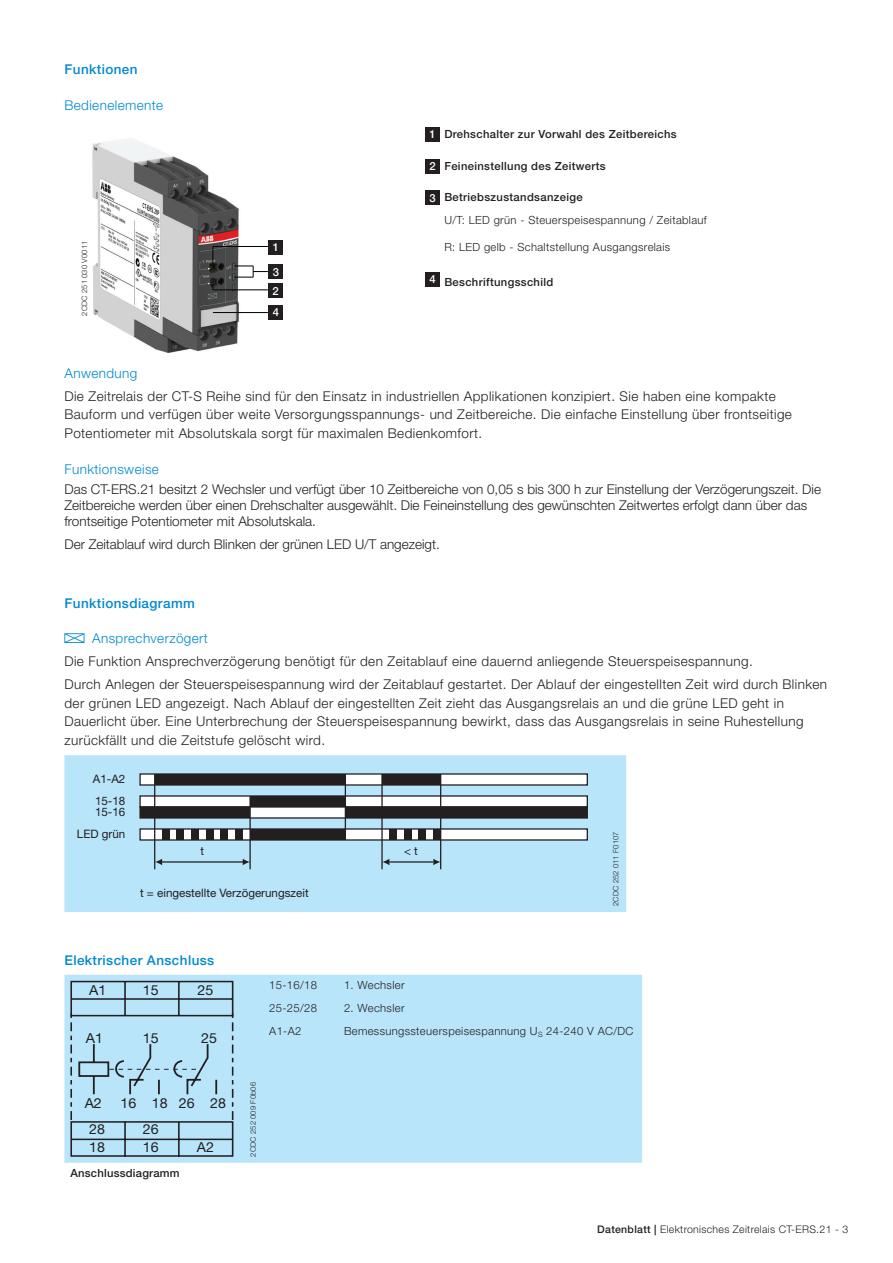
<style>
.page{position:relative;width:893px;height:1263px;background:#fff}
.page>*{position:absolute;margin:0;border:0;box-sizing:border-box;transform-origin:0 0}
.t1{font:13.8px "Helvetica Neue LT";color:#231f20}
.t2{font:300 13.5px/18.6px "Helvetica Neue LT Pro";letter-spacing:.03em;color:#231f20}
.t3{font:300 13.5px/16.2px "Helvetica Neue LT Pro";color:#231f20}
.t4{font:300 13.5px "Helvetica Neue LT Pro";letter-spacing:.03em;color:#0089cf}
.t5{font:500 13.5px "Helvetica Neue LT Pro";letter-spacing:.03em;color:#0089cf}
.t6{font:11.7px "Helvetica Neue LT";color:#231f20}
.t7{font:300 11.25px/22.8px "Helvetica Neue LT Pro";letter-spacing:.03em;color:#231f20}
.t8{font:500 11.25px "Helvetica Neue LT Pro";letter-spacing:.03em;color:#231f20}
.t9{font:500 11.25px "Helvetica Neue LT Std";color:#fff}
.t10{font:500 11.1px "Helvetica Neue LT Std";color:#fff}
.t11{font:300 10.5px "Helvetica Neue LT Pro";letter-spacing:.03em;color:#231f20}
.t12{font:300 7.5px "Helvetica Neue LT Pro";letter-spacing:.02em;color:#231f20}
.s1{font-family:"Helvetica Neue LT Std";font-size:11.1px;color:#fff}
.s2{font-family:"Helvetica Neue LT Std";color:#fff}
.s3{font-family:"Helvetica Neue LT Std";font-weight:500;color:#fff}
.s4{font-weight:500}
</style>
<div class="page">
<img style="left:92px;top:138px;width:160px;height:215px">
<hr style="left:213px;top:246px;width:55px;height:1px;background:#050504">
<svg style="left:213px;top:247px;width:1px;height:20px"></svg>
<hr style="left:213px;top:290px;width:55px;height:1px;background:#050504">
<hr style="left:213px;top:312px;width:55px;height:1px;background:#050504">
<svg style="left:234px;top:266px;width:34px;height:12px"></svg>
<div style="left:425px;top:127px;width:15px;height:14px;background:#231f20"></div>
<div style="left:425px;top:159px;width:15px;height:15px;background:#231f20"></div>
<div style="left:425px;top:191px;width:15px;height:14px;background:#231f20"></div>
<div style="left:425px;top:272px;width:15px;height:14px;background:#231f20"></div>
<div style="left:64px;top:755px;width:562px;height:157px;background:#b9e5fa"></div>
<svg style="left:139px;top:773px;width:449px;height:13px"></svg>
<div style="left:139px;top:795px;width:449px;height:13px;background:#fff"></div>
<div style="left:139px;top:806px;width:449px;height:13px;background:#fff;border:1px solid #231f20"></div>
<div style="left:345px;top:807px;width:242px;height:11px;background:#231f20"></div>
<div style="left:140px;top:807px;width:110px;height:11px;background:#231f20"></div>
<div style="left:155px;top:774px;width:190px;height:11px;background:#231f20"></div>
<div style="left:382px;top:774px;width:59px;height:11px;background:#231f20"></div>
<div style="left:250px;top:796px;width:95px;height:11px;background:#231f20"></div>
<svg style="left:139px;top:828px;width:449px;height:13px"></svg>
<hr style="left:154px;top:774px;width:1px;height:95px;background:#231f20">
<hr style="left:249px;top:796px;width:2px;height:73px;background:#231f20">
<hr style="left:440px;top:774px;width:1px;height:95px;background:#231f20">
<hr style="left:158px;top:861px;width:88px;height:2px;background:#231f20">
<svg style="left:243px;top:859px;width:7px;height:6px"></svg>
<svg style="left:155px;top:859px;width:7px;height:6px"></svg>
<hr style="left:389px;top:861px;width:44px;height:2px;background:#231f20">
<svg style="left:433px;top:859px;width:7px;height:6px"></svg>
<svg style="left:383px;top:859px;width:6px;height:6px"></svg>
<div style="left:162px;top:829px;width:7px;height:11px;background:#231f20"></div>
<div style="left:177px;top:829px;width:7px;height:11px;background:#231f20"></div>
<div style="left:191px;top:829px;width:8px;height:11px;background:#231f20"></div>
<div style="left:206px;top:829px;width:7px;height:11px;background:#231f20"></div>
<div style="left:221px;top:829px;width:7px;height:11px;background:#231f20"></div>
<div style="left:235px;top:829px;width:8px;height:11px;background:#231f20"></div>
<div style="left:250px;top:829px;width:95px;height:11px;background:#231f20"></div>
<hr style="left:345px;top:774px;width:1px;height:66px;background:#231f20">
<hr style="left:381px;top:774px;width:2px;height:95px;background:#231f20">
<div style="left:389px;top:829px;width:8px;height:11px;background:#231f20"></div>
<div style="left:404px;top:829px;width:7px;height:11px;background:#231f20"></div>
<div style="left:419px;top:829px;width:7px;height:11px;background:#231f20"></div>
<div style="left:433px;top:829px;width:8px;height:11px;background:#231f20"></div>
<div style="left:64px;top:975px;width:578px;height:188px;background:#b9e5fa"></div>
<svg style="left:70px;top:981px;width:164px;height:176px;background:#aad2e5"></svg>
<div style="left:269px;top:240px;width:14px;height:14px;background:#231f20"></div>
<div style="left:268px;top:284px;width:15px;height:14px;background:#231f20"></div>
<div style="left:269px;top:264px;width:14px;height:15px;background:#231f20"></div>
<div style="left:269px;top:305px;width:14px;height:14px;background:#231f20"></div>
<p class="t5" style="left:64px;top:61px;width:75px">Funktionen</p>
<p class="t4" style="left:64px;top:97px;width:100px">Bedienelemente</p>
<p class="t12" style="left:80px;top:316px;width:76px;rotate:-90deg">2CDC 251 030 V0011</p>
<p class="t10" style="left:273px;top:240px;width:8px">1</p>
<p class="t9" style="left:273px;top:265px;width:8px">3</p>
<p class="t9" style="left:273px;top:305px;width:8px">4</p>
<p class="t9" style="left:272px;top:284px;width:8px">2</p>
<p class="t8" style="left:429px;top:127px;width:249px"><span class="s1">1</span> Drehschalter zur Vorwahl des Zeitbereichs</p>
<p class="t8" style="left:429px;top:159px;width:178px"><span class="s2">2</span> Feineinstellung des Zeitwerts</p>
<p class="t7" style="left:444px;top:185px;width:264px;text-indent:-15px"><span class="s3">3</span> <span class="s4">Betriebszustandsanzeige<br></span>U/T: LED grün ‑ Steuerspeisespannung / Zeitablauf</p>
<p class="t7" style="left:444px;top:235px;width:227px">R: LED gelb - Schaltstellung Ausgangsrelais</p>
<p class="t8" style="left:429px;top:276px;width:126px"><sup>4</sup> Beschriftungsschild</p>
<p class="t4" style="left:64px;top:365px;width:75px">Anwendung</p>
<p class="t2" style="left:64px;top:386px;width:729px">Die Zeitrelais der CT‑S Reihe sind für den Einsatz in industriellen Applikationen konzipiert. Sie haben eine kompakte<br>Bauform und verfügen über weite Versorgungsspannungs‑ und Zeitbereiche. Die einfache Einstellung über frontseitige<br>Potentiometer mit Absolutskala sorgt für maximalen Bedienkomfort.</p>
<p class="t4" style="left:64px;top:461px;width:96px">Funktionsweise</p>
<p class="t3" style="left:64px;top:481px;width:758px">Das CT‑ERS.21 besitzt 2 Wechsler und verfügt über 10 Zeitbereiche von 0,05 s bis 300 h zur Einstellung der Verzögerungszeit. Die<br>Zeitbereiche werden über einen Drehschalter ausgewählt. Die Feineinstellung des gewünschten Zeitwertes erfolgt dann über das frontseitige Potentiometer mit Absolutskala.</p>
<p class="t3" style="left:64px;top:536px;width:377px">Der Zeitablauf wird durch Blinken der grünen LED U/T angezeigt.</p>
<p class="t5" style="left:64px;top:595px;width:132px">Funktionsdiagramm</p>
<p class="t4" style="left:92px;top:630px;width:117px">Ansprechverzögert</p>
<p class="t2" style="left:64px;top:650px;width:764px;line-height:22.8px">Die Funktion Ansprechverzögerung benötigt für den Zeitablauf eine dauernd anliegende Steuerspeisespannung.<br>Durch Anlegen der Steuerspeisespannung wird der Zeitablauf gestartet. Der Ablauf der eingestellten Zeit wird durch Blinken</p>
<p class="t2" style="left:64px;top:693px;width:741px">der grünen LED angezeigt. Nach Ablauf der eingestellten Zeit zieht das Ausgangsrelais an und die grüne LED geht in<br>Dauerlicht über. Eine Unterbrechung der Steuerspeisespannung bewirkt, dass das Ausgangsrelais in seine Ruhestellung zurückfällt und die Zeitstufe gelöscht wird.</p>
<p class="t6" style="left:93px;top:772px;width:34px">A1-A2</p>
<p class="t6" style="left:95px;top:805px;width:32px">15-16</p>
<p class="t6" style="left:95px;top:794px;width:32px">15-18</p>
<p class="t6" style="left:77px;top:827px;width:50px">LED grün</p>
<p class="t6" style="left:201px;top:843px;width:5px">t</p>
<p class="t6" style="left:404px;top:843px;width:15px">&lt; t</p>
<p class="t6" style="left:140px;top:886px;width:170px">t = eingestellte Verzögerungszeit</p>
<p class="t12" style="left:611px;top:906px;width:76px;rotate:-90deg">2CDC 252 011 F0107</p>
<p class="t5" style="left:64px;top:952px;width:151px">Elektrischer Anschluss</p>
<p class="t1" style="left:89px;top:981px;width:19px">A1</p>
<p class="t1" style="left:86px;top:1029px;width:19px">A1</p>
<p class="t1" style="left:143px;top:1029px;width:17px">15</p>
<p class="t1" style="left:143px;top:981px;width:17px">15</p>
<p class="t1" style="left:197px;top:981px;width:17px">25</p>
<p class="t1" style="left:201px;top:1029px;width:17px">25</p>
<p class="t1" style="left:85px;top:1095px;width:19px">A2</p>
<p class="t1" style="left:121px;top:1095px;width:49px">16 18</p>
<p class="t1" style="left:89px;top:1121px;width:17px">28</p>
<p class="t1" style="left:143px;top:1121px;width:17px">26</p>
<p class="t1" style="left:89px;top:1139px;width:17px">18</p>
<p class="t1" style="left:143px;top:1139px;width:17px">16</p>
<p class="t1" style="left:179px;top:1095px;width:49px">26 28</p>
<p class="t1" style="left:197px;top:1139px;width:19px">A2</p>
<p class="t8" style="left:70px;top:1166px;width:111px">Anschlussdiagramm</p>
<p class="t7" style="left:269px;top:973px;width:49px">15‑16/18</p>
<p class="t7" style="left:344px;top:973px;width:62px">1. Wechsler</p>
<p class="t7" style="left:269px;top:996px;width:49px">25-25/28</p>
<p class="t7" style="left:344px;top:996px;width:62px">2. Wechsler</p>
<p class="t7" style="left:269px;top:1019px;width:34px">A1‑A2</p>
<p class="t7" style="left:344px;top:1019px;width:291px">Bemessungssteuerspeisespannung U<sub>S</sub> 24‑240 V AC/DC</p>
<p class="t12" style="left:249px;top:1157px;width:76px;rotate:-90deg">2CDC 252 009 F0b06</p>
<p class="t11" style="left:597px;top:1223px;width:253px"><span class="s4">Datenblatt |</span> Elektronisches Zeitrelais CT-ERS.21 - 3</p>
</div>
